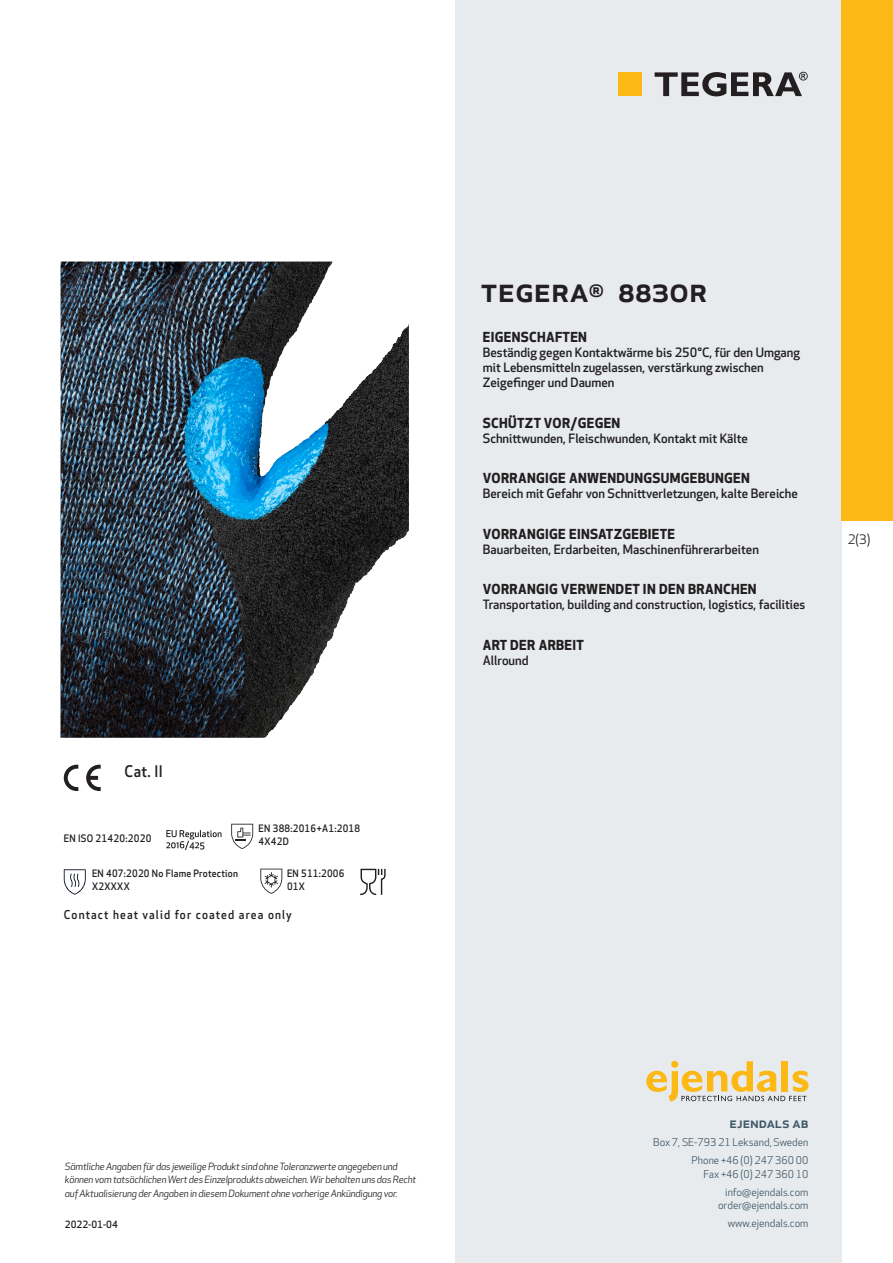
<style>
.page{position:relative;width:893px;height:1263px;background:#fff}
.page>*{position:absolute;margin:0;border:0;box-sizing:border-box;transform-origin:0 0}
.prodname{font:500 34.5px "Apex New";color:#231f20}
.t1{font:500 15.6px "Apex New";color:#231f20;scale:.95 1}
.t2{font:500 15px "Apex New";color:#405968}
.Funktion_body{font:700 13.5px "Apex New";letter-spacing:.025em;color:#231f20}
.t3{font:12.75px "Apex New";color:#231f20}
.Funktion_body-2{font:500 12.6px/15px "Apex New";color:#231f20}
.t4{font:500 12px "Apex New";letter-spacing:.1em;color:#231f20;scale:.95 1}
.t5{font:10.5px/18px "Apex New";color:#405968;text-align:right}
.PictogramText{font:500 10.05px "Apex New";letter-spacing:.025em;color:#231f20;scale:.95 1}
.t6{font:italic 9.75px/13.5px "Apex New";letter-spacing:-.015em;color:#231f20}
.t7{font:500 9.75px "Apex New";color:#231f20}
</style>
<div class="page">
<div style="left:455px;top:0;width:387px;height:1263px;background:#e8ebee"></div>
<svg style="left:646px;top:1061px;width:162px;height:40px"></svg>
<div style="left:842px;top:0;width:51px;height:520px;background:#fcb814"></div>
<div style="left:618px;top:72px;width:24px;height:24px;background:#fcb814"></div>
<svg style="left:655px;top:72px;width:153px;height:24px"></svg>
<svg style="left:86px;top:765px;width:15px;height:26px"></svg>
<svg style="left:64px;top:765px;width:14px;height:26px"></svg>
<svg style="left:166px;top:830px;width:56px;height:20px"></svg>
<svg style="left:231px;top:824px;width:22px;height:25px"></svg>
<svg style="left:64px;top:869px;width:22px;height:26px"></svg>
<svg style="left:260px;top:869px;width:22px;height:25px"></svg>
<svg style="left:360px;top:869px;width:26px;height:26px"></svg>
<img style="left:60px;top:261px;width:294px;height:477px">
<p class="t1" style="left:125px;top:761px;width:42px">Cat. II</p>
<p class="PictogramText" style="left:64px;top:831px;width:94px">EN ISO 21420:2020</p>
<p class="PictogramText" style="left:259px;top:821px;width:108px">EN 388:2016+A1:2018</p>
<p class="PictogramText" style="left:259px;top:834px;width:33px">4X42D</p>
<p class="PictogramText" style="left:287px;top:866px;width:62px">EN 511:2006</p>
<p class="PictogramText" style="left:287px;top:879px;width:20px">01X</p>
<p class="t4" style="left:64px;top:906px;width:242px">Contact heat valid for coated area only</p>
<p class="PictogramText" style="left:92px;top:866px;width:155px">EN 407:2020 No Flame Protection</p>
<p class="PictogramText" style="left:92px;top:879px;width:41px">X2XXXX</p>
<p class="prodname" style="left:480px;top:266px;width:229px">TEGERA<sup>®</sup> 8830R</p>
<p class="Funktion_body" style="left:483px;top:327px;width:106px">EIGENSCHAFTEN</p>
<p class="Funktion_body-2" style="left:483px;top:345px;width:319px">Beständig gegen Kontaktwärme bis 250°C, für den Umgang mit Lebensmitteln zugelassen, verstärkung zwischen<br>Zeigefinger und Daumen</p>
<p class="Funktion_body" style="left:483px;top:413px;width:139px">SCHÜTZT VOR/GEGEN</p>
<p class="Funktion_body-2" style="left:483px;top:430px;width:267px">Schnittwunden, Fleischwunden, Kontakt mit Kälte</p>
<p class="Funktion_body" style="left:483px;top:468px;width:269px">VORRANGIGE ANWENDUNGSUMGEBUNGEN</p>
<p class="Funktion_body-2" style="left:483px;top:486px;width:317px">Bereich mit Gefahr von Schnittverletzungen, kalte Bereiche</p>
<p class="Funktion_body" style="left:483px;top:524px;width:194px">VORRANGIGE EINSATZGEBIETE</p>
<p class="Funktion_body-2" style="left:483px;top:541px;width:278px">Bauarbeiten, Erdarbeiten, Maschinenführerarbeiten</p>
<p class="Funktion_body" style="left:483px;top:580px;width:275px">VORRANGIG VERWENDET IN DEN BRANCHEN</p>
<p class="Funktion_body-2" style="left:483px;top:597px;width:324px">Transportation, building and construction, logistics, facilities</p>
<p class="Funktion_body" style="left:483px;top:635px;width:103px">ART DER ARBEIT</p>
<p class="Funktion_body-2" style="left:483px;top:653px;width:47px">Allround</p>
<p class="t3" style="left:848px;top:531px;width:24px">2(3)</p>
<p class="t6" style="left:65px;top:1159px;width:353px">Sämtliche Angaben für das jeweilige Produkt sind ohne Toleranzwerte angegeben und können vom tatsächlichen Wert des Einzelprodukts abweichen. Wir behalten uns das Recht auf Aktualisierung der Angaben in diesem Dokument ohne vorherige Ankündigung vor.</p>
<p class="t7" style="left:65px;top:1218px;width:54px">2022-01-04</p>
<p class="t2" style="left:729px;top:1113px;width:80px">ejendals ab</p>
<p class="t5" style="left:653px;top:1133px;width:157px">Box 7, SE-793 21 Leksand, Sweden<br>Phone +46 (0) 247 360 00</p>
<p class="t5" style="left:703px;top:1165px;width:107px">Fax +46 (0) 247 360 10 info@ejendals.com</p>
<p class="t5" style="left:718px;top:1196px;width:92px">order@ejendals.com</p>
<p class="t5" style="left:728px;top:1215px;width:82px">www.ejendals.com</p>
</div>
